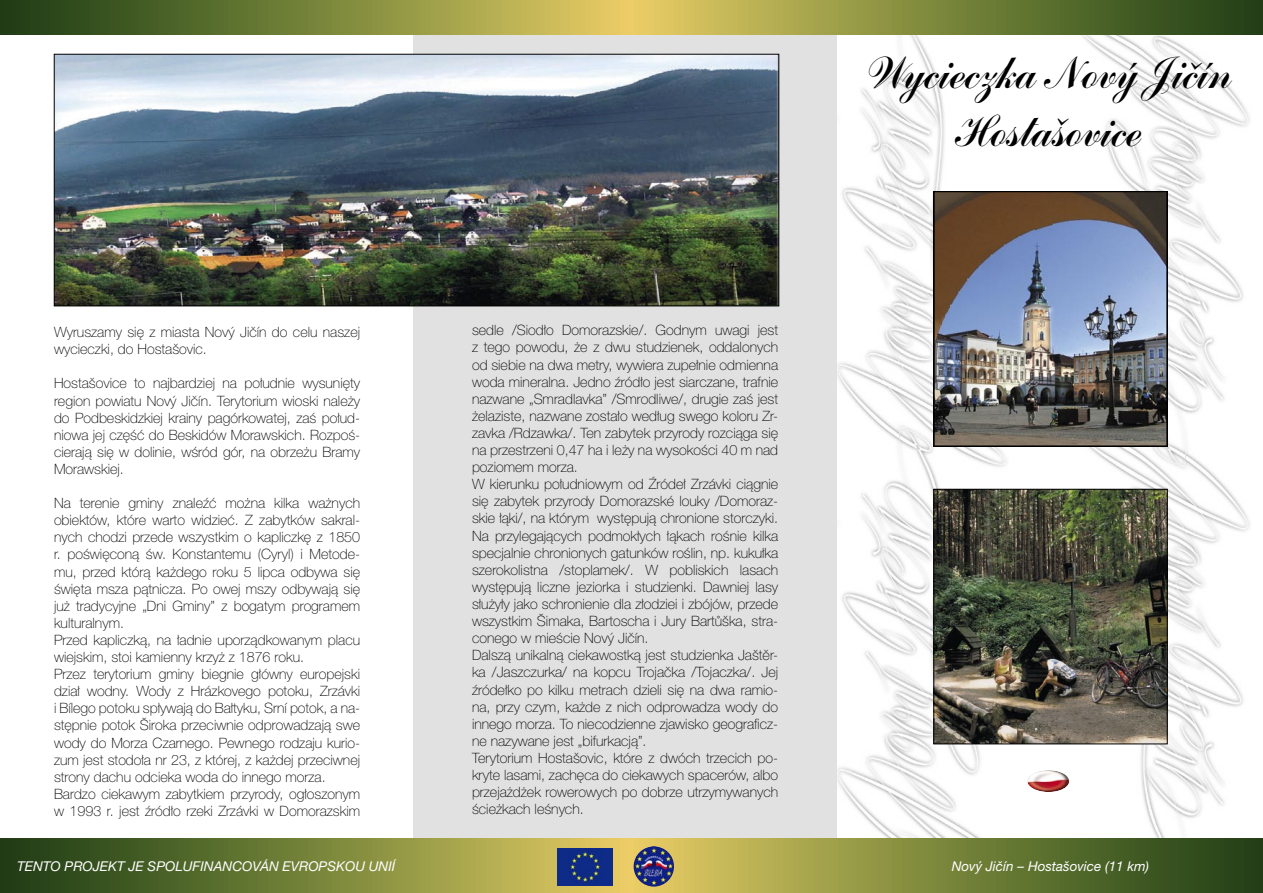
<style>
.page{position:relative;width:1263px;height:893px;background:#fff}
.page>*{position:absolute;margin:0;border:0;box-sizing:border-box;transform-origin:0 0}
.normální{font:45px "Commercial Script DCE";color:#000}
.t1{font:100 14.25px/17.1px "Helvetica Neue CE";color:#000;text-align:justify}
.t2{font:italic 13.5px "Helvetica Neue CE";color:#fff}
</style>
<div class="page">
<div style="left:413px;top:1px;width:424px;height:891px;background:#e1e1e1"></div>
<img style="left:838px;top:34px;width:425px;height:805px">
<svg style="left:0;top:0;width:1262px;height:34px;background:#7c853b"></svg>
<svg style="left:0;top:839px;width:1262px;height:54px;background:#778139"></svg>
<img style="left:557px;top:848px;width:56px;height:38px">
<img style="left:634px;top:846px;width:40px;height:41px;border-radius:50%">
<hr style="left:1262px;top:0;width:1px;height:34px;background:#233d17">
<hr style="left:1262px;top:839px;width:1px;height:54px;background:#233d17">
<img style="left:935px;top:491px;width:230px;height:251px">
<div style="left:933px;top:489px;width:234px;height:255px;border:1px solid #000"></div>
<img style="left:936px;top:194px;width:229px;height:250px">
<div style="left:933px;top:191px;width:234px;height:255px;border:1px solid #000"></div>
<img style="left:56px;top:56px;width:721px;height:248px">
<div style="left:54px;top:54px;width:725px;height:252px;border:1px solid #000"></div>
<img style="left:1027px;top:770px;width:43px;height:22px">
<p class="t1" style="left:54px;top:323px;width:308px">Wyruszamy się z miasta Nový Jičín do celu naszej wycieczki, do Hostašovic.</p>
<p class="t1" style="left:54px;top:375px;width:308px">Hostašovice to najbardziej na południe wysunięty region powiatu Nový Jičín. Terytorium wioski należy do Podbeskidzkiej krainy pagórkowatej, zaś połud&shy;niowa jej część do Beskidów Morawskich. Rozpoś&shy;cierają się w dolinie, wśród gór, na obrzeżu Bramy Morawskiej.</p>
<p class="t1" style="left:54px;top:494px;width:308px">Na terenie gminy znaleźć można kilka ważnych obiektów, które warto widzieć. Z zabytków sakral&shy;nych chodzi przede wszystkim o kapliczkę z 1850 r. poświęconą św. Konstantemu (Cyryl) i Metode&shy;mu, przed którą każdego roku 5 lipca odbywa się święta msza pątnicza. Po owej mszy odbywają się już tradycyjne „Dni Gminy” z bogatym programem kulturalnym.</p>
<p class="t1" style="left:54px;top:631px;width:308px">Przed kapliczką, na ładnie uporządkowanym placu wiejskim, stoi kamienny krzyż z 1876 roku.</p>
<p class="t1" style="left:54px;top:665px;width:308px">Przez terytorium gminy biegnie główny europejski dział wodny. Wody z Hrázkovego potoku, Zrzávki i Bílego potoku spływają do Bałtyku, Srní potok, a na&shy;stępnie potok Široka przeciwnie odprowadzają swe wody do Morza Czarnego. Pewnego rodzaju kurio&shy;zum jest stodoła nr 23, z której, z każdej przeciwnej strony dachu odcieka woda do innego morza.</p>
<p class="t1" style="left:54px;top:785px;width:308px">Bardzo ciekawym zabytkiem przyrody, ogłoszonym w 1993 r. jest źródło rzeki Zrzávki w Domorazskim</p>
<p class="t1" style="left:472px;top:322px;width:308px">sedle /Siodło Domorazskie/. Godnym uwagi jest z tego powodu, że z dwu studzienek, oddalonych od siebie na dwa metry, wywiera zupełnie odmienna woda mineralna. Jedno źródło jest siarczane, trafnie nazwane „Smradlavka” /Smrodliwe/, drugie zaś jest żelaziste, nazwane zostało według swego koloru Zr&shy;zavka /Rdzawka/. Ten zabytek przyrody rozciąga się na przestrzeni 0,47 ha i leży na wysokości 40 m nad poziomem morza.</p>
<p class="t1" style="left:472px;top:476px;width:308px">W kierunku południowym od Źródeł Zrzávki ciągnie się zabytek przyrody Domorazské louky /Domoraz&shy;skie łąki/, na którym występują chronione storczyki.<br>Na przylegających podmokłych łąkach rośnie kilka specjalnie chronionych gatunków roślin, np. kukułka szerokolistna /stoplamek/. W pobliskich lasach występują liczne jeziorka i studzienki. Dawniej lasy służyły jako schronienie dla złodziei i zbójów, przede wszystkim Šimaka, Bartoscha i Jury Bartůška, stra&shy;conego w mieście Nový Jičín.</p>
<p class="t1" style="left:472px;top:647px;width:308px">Dalszą unikalną ciekawostką jest studzienka Jaštěr&shy;ka /Jaszczurka/ na kopcu Trojačka /Tojaczka/. Jej źródełko po kilku metrach dzieli się na dwa ramio&shy;na, przy czym, każde z nich odprowadza wody do innego morza. To niecodzienne zjawisko geograficz&shy;ne nazywane jest „bifurkacją”.</p>
<p class="t1" style="left:472px;top:749px;width:308px">Terytorium Hostašovic, które z dwóch trzecich po&shy;kryte lasami, zachęca do ciekawych spacerów, albo przejażdżek rowerowych po dobrze utrzymywanych ścieżkach leśnych.</p>
<p class="normální" style="left:865px;top:48px;width:368px">Wycieczka Nový Jičín</p>
<p class="normální" style="left:956px;top:106px;width:187px">Hostašovice</p>
<p class="t2" style="left:17px;top:858px;width:380px">TENTO PROJEKT JE SPOLUFINANCOVÁN EVROPSKOU UNIÍ</p>
<p class="t2" style="left:952px;top:858px;width:199px">Nový Jičín – Hostašovice (11 km)</p>
</div>
